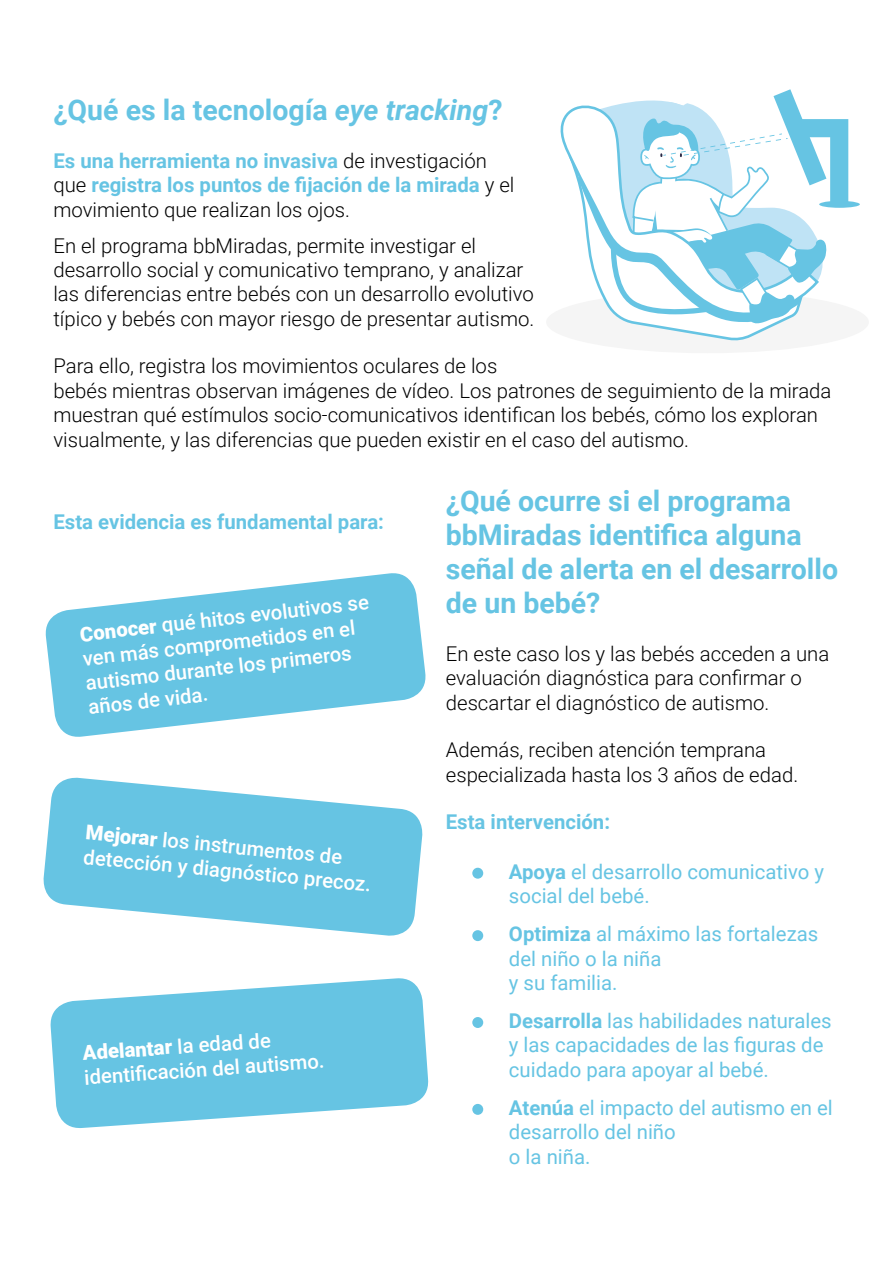
<style>
.page{position:relative;width:893px;height:1263px;background:#fff}
.page>*{position:absolute;margin:0;border:0;box-sizing:border-box;transform-origin:0 0}
.t1{font:700 28.5px/34.2px "Roboto";color:#66c4e3}
.t2{font:300 20.4px/24.5px "Roboto";color:#000}
.t3{font:20.4px/24.5px "Roboto";color:#66c4e3}
.t4{font:500 20.4px/24.8px "Roboto";color:#fff}
.t5{font:700 20.4px/24.5px "Roboto";color:#66c4e3}
.s1{font-style:italic}
.s2{font-weight:300;color:#000}
.s3{font-weight:900}
.s4{font-weight:700}
</style>
<div class="page">
<svg style="left:50px;top:978px;width:379px;height:150px;fill:#66c4e3"></svg>
<svg style="left:43px;top:777px;width:380px;height:159px;fill:#66c4e3"></svg>
<div style="left:472px;top:868px;width:11px;height:11px;background:#66c4e3;border-radius:50%"></div>
<div style="left:472px;top:930px;width:11px;height:11px;background:#66c4e3;border-radius:50%"></div>
<div style="left:472px;top:1017px;width:11px;height:11px;background:#66c4e3;border-radius:50%"></div>
<div style="left:472px;top:1104px;width:11px;height:11px;background:#66c4e3;border-radius:50%"></div>
<svg style="left:45px;top:573px;width:381px;height:164px;fill:#66c4e3"></svg>
<div style="left:546px;top:291px;width:323px;height:62px;background:#f5f5f5;border-radius:50%"></div>
<svg style="left:571px;top:89px;width:289px;height:251px"></svg>
<h1 class="t1" style="left:53px;top:92px;width:451px">¿Qué es la tecnología <span class="s1">eye tracking</span>?</h1>
<p class="t5" style="left:53px;top:147px;width:463px">Es una herramienta no invasiva <span class="s2">de investigación que</span> registra los puntos de fijación de la mirada <span class="s2">y el movimiento que realizan los ojos.</span></p>
<p class="t2" style="left:53px;top:232px;width:482px">En el programa bbMiradas, permite investigar el desarrollo social y comunicativo temprano, y analizar las diferencias entre bebés con un desarrollo evolutivo típico y bebés con mayor riesgo de presentar autismo.</p>
<p class="t2" style="left:53px;top:353px;width:780px">Para ello, registra los movimientos oculares de los<br>bebés mientras observan imágenes de vídeo. Los patrones de seguimiento de la mirada muestran qué estímulos socio-comunicativos identifican los bebés, cómo los exploran visualmente, y las diferencias que pueden existir en el caso del autismo.</p>
<p class="t5" style="left:53px;top:508px;width:332px">Esta evidencia es fundamental para:</p>
<p class="t4" style="left:79px;top:620px;width:292px;rotate:-6deg"><span class="s3">Conocer</span> qué hitos evolutivos se ven más comprometidos en el autismo durante los primeros años de vida.</p>
<p class="t4" style="left:88px;top:818px;width:290px;rotate:6deg"><span class="s3">Mejorar</span> los instrumentos de detección y diagnóstico precoz.</p>
<p class="t4" style="left:82px;top:1040px;width:242px;rotate:-4deg"><span class="s3">Adelantar</span> la edad de identifi cación del autismo.</p>
<h1 class="t1" style="left:446px;top:482px;width:394px">¿Qué ocurre si el programa bbMiradas identifica alguna señal de alerta en el desarrollo de un bebé?</h1>
<p class="t2" style="left:446px;top:640px;width:385px">En este caso los y las bebés acceden a una evaluación diagnóstica para confirmar o descartar el diagnóstico de autismo.</p>
<p class="t2" style="left:446px;top:737px;width:354px">Además, reciben atención temprana especializada hasta los 3 años de edad.</p>
<p class="t5" style="left:446px;top:809px;width:166px">Esta intervención:</p>
<p class="t3" style="left:509px;top:858px;width:317px"><span class="s4">Apoya</span> el desarrollo comunicativo y social del bebé.</p>
<p class="t3" style="left:509px;top:921px;width:311px"><span class="s4">Optimiza</span> al máximo las fortalezas del niño o la niña<br>y su familia.</p>
<p class="t3" style="left:509px;top:1008px;width:324px"><span class="s4">Desarrolla</span> las habilidades naturales y las capacidades de las figuras de cuidado para apoyar al bebé.</p>
<p class="t3" style="left:509px;top:1094px;width:325px"><span class="s4">Atenúa</span> el impacto del autismo en el desarrollo del niño<br>o la niña.</p>
</div>
